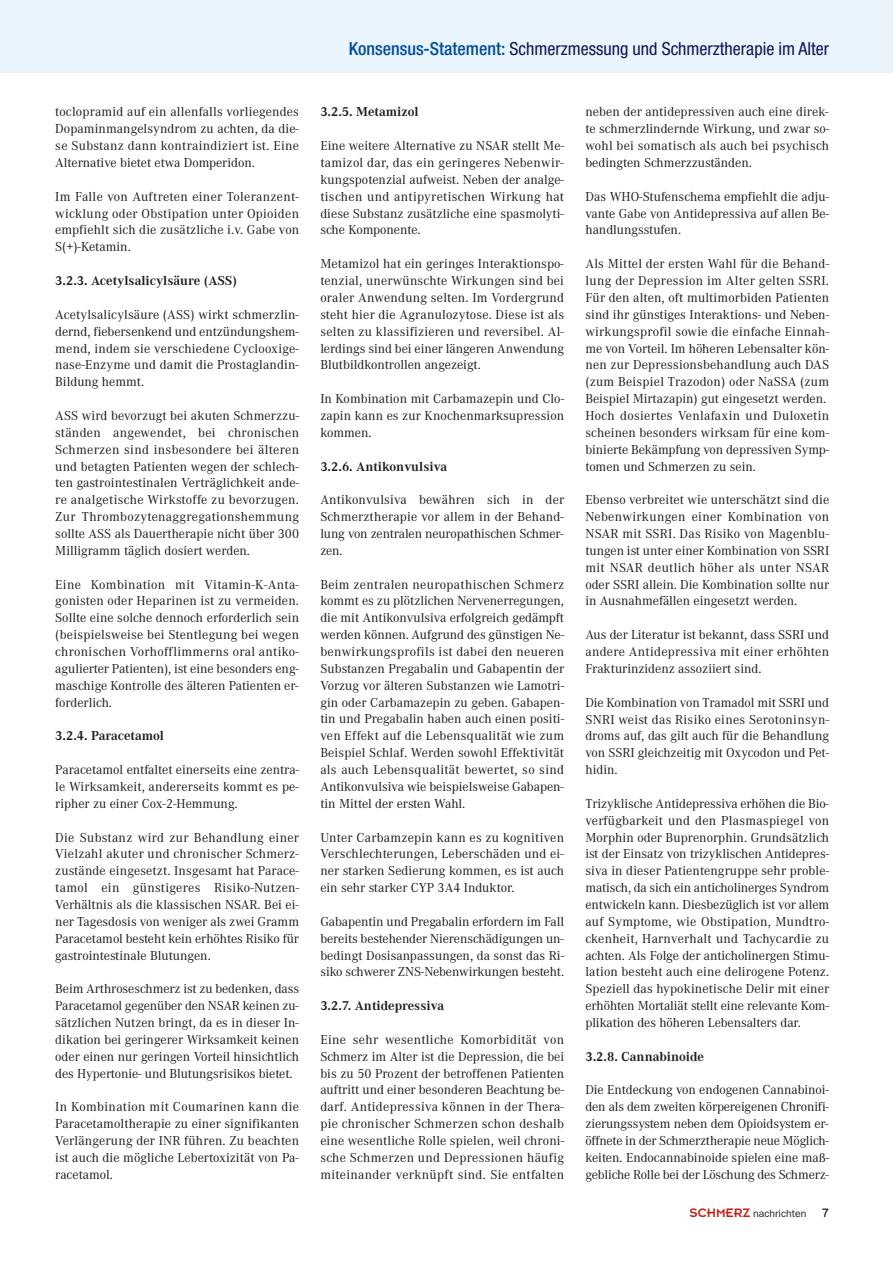
<style>
.page{position:relative;width:893px;height:1263px;background:#fff}
.page>*{position:absolute;margin:0;border:0;box-sizing:border-box;transform-origin:0 0}
.t1{font:condensed 18px "Helvetica Neue";color:#0c1759}
.t2{font:13.5px/16.8px "Corporate A";color:#1b1c20;text-align:justify}
.t3{font:700 13.5px "Corporate A";color:#1b1c20}
.t4{font:12px "Interstate";color:#1b1c20}
.t5{font:10.5px "Franklin Gothic";color:#1b1c20}
.s1{font-weight:500;color:#004d9f}
.s2{font-family:"Insignia";font-size:13.5px;color:#c22013}
</style>
<div class="page">
<div style="left:0;top:0;width:893px;height:72px;background:#e9f4fc"></div>
<p class="t2" style="left:55px;top:105px;width:245px">toclopramid auf ein allenfalls vorliegendes Dopaminmangelsyndrom zu achten, da die&shy;se Substanz dann kontraindiziert ist. Eine Alternative bietet etwa Domperidon.</p>
<p class="t2" style="left:55px;top:189px;width:245px">Im Falle von Auftreten einer Toleranzent&shy;wicklung oder Obstipation unter Opioiden empfiehlt sich die zusätzliche i.v. Gabe von S(+)-Ketamin.</p>
<p class="t3" style="left:55px;top:276px;width:183px">3.2.3. Acetylsalicylsäure (ASS)</p>
<p class="t2" style="left:55px;top:307px;width:245px">Acetylsalicylsäure (ASS) wirkt schmerzlin&shy;dernd, fiebersenkend und entzündungshem&shy;mend, indem sie verschiedene Cyclooxige&shy;nase-Enzyme und damit die Prostaglandin-Bildung hemmt.</p>
<p class="t2" style="left:55px;top:408px;width:245px">ASS wird bevorzugt bei akuten Schmerzzu&shy;ständen angewendet, bei chronischen Schmerzen sind insbesondere bei älteren und betagten Patienten wegen der schlech&shy;ten gastrointestinalen Verträglichkeit ande&shy;re analgetische Wirkstoffe zu bevorzugen.<br>Zur Thrombozytenaggregationshemmung sollte ASS als Dauertherapie nicht über 300<br>Milligramm täglich dosiert werden.</p>
<p class="t2" style="left:55px;top:577px;width:245px">Eine Kombination mit Vitamin-K-Anta - gonisten oder Heparinen ist zu vermeiden.<br>Sollte eine solche dennoch erforderlich sein (beispielsweise bei Stentlegung bei wegen chronischen Vorhofflimmerns oral antiko&shy;agulierter Patienten), ist eine besonders eng&shy;maschige Kontrolle des älteren Patienten er&shy;forderlich.</p>
<p class="t3" style="left:55px;top:731px;width:110px">3.2.4. Paracetamol</p>
<p class="t2" style="left:55px;top:762px;width:245px">Paracetamol entfaltet einerseits eine zentra&shy;le Wirksamkeit, andererseits kommt es pe&shy;ripher zu einer Cox-2-Hemmung.</p>
<p class="t2" style="left:55px;top:830px;width:246px">Die Substanz wird zur Behandlung einer Vielzahl akuter und chronischer Schmerz&shy;zustände eingesetzt. Insgesamt hat Parace&shy;tamol ein günstigeres Risiko-Nutzen-Verhältnis als die klassischen NSAR. Bei ei&shy;ner Tagesdosis von weniger als zwei Gramm Paracetamol besteht kein erhöhtes Risiko für gastrointestinale Blutungen.</p>
<p class="t2" style="left:55px;top:982px;width:245px">Beim Arthroseschmerz ist zu bedenken, dass Paracetamol gegenüber den NSAR keinen zu&shy;sätzlichen Nutzen bringt, da es in dieser In&shy;dikation bei geringerer Wirksamkeit keinen oder einen nur geringen Vorteil hinsichtlich des Hypertonie- und Blutungsrisikos bietet.</p>
<p class="t2" style="left:55px;top:1100px;width:245px">In Kombination mit Coumarinen kann die Paracetamoltherapie zu einer signifikanten Verlängerung der INR führen. Zu beachten ist auch die mögliche Lebertoxizität von Pa&shy;racetamol.</p>
<h1 class="t1" style="left:349px;top:43px;width:482px"><span class="s1">Konsensus-Statement:</span> Schmerzmessung und Schmerztherapie im Alter</h1>
<p class="t3" style="left:320px;top:107px;width:100px">3.2.5. Metamizol</p>
<p class="t2" style="left:320px;top:139px;width:245px">Eine weitere Alternative zu NSAR stellt Me&shy;tamizol dar, das ein geringeres Nebenwir&shy;kungspotenzial aufweist. Neben der analge&shy;tischen und antipyretischen Wirkung hat diese Substanz zusätzliche eine spasmolyti&shy;sche Komponente.</p>
<p class="t2" style="left:320px;top:257px;width:245px">Metamizol hat ein geringes Interaktionspo&shy;tenzial, unerwünschte Wirkungen sind bei oraler Anwendung selten. Im Vordergrund steht hier die Agranulozytose. Diese ist als selten zu klassifizieren und reversibel. Al&shy;lerdings sind bei einer längeren Anwendung Blutbildkontrollen angezeigt.</p>
<p class="t2" style="left:320px;top:391px;width:245px">In Kombination mit Carbamazepin und Clo&shy;zapin kann es zur Knochenmarksupression kommen.</p>
<p class="t3" style="left:320px;top:461px;width:128px">3.2.6. Antikonvulsiva</p>
<p class="t2" style="left:320px;top:493px;width:245px">Antikonvulsiva bewähren sich in der Schmerztherapie vor allem in der Behand&shy;lung von zentralen neuropathischen Schmer&shy;zen.</p>
<p class="t2" style="left:320px;top:577px;width:245px">Beim zentralen neuropathischen Schmerz kommt es zu plötzlichen Nervenerregungen, die mit Antikonvulsiva erfolgreich gedämpft werden können. Aufgrund des günstigen Ne&shy;benwirkungsprofils ist dabei den neueren Substanzen Pregabalin und Gabapentin der Vorzug vor älteren Substanzen wie Lamotri&shy;gin oder Carbamazepin zu geben. Gabapen&shy;tin und Pregabalin haben auch einen positi&shy;ven Effekt auf die Lebensqualität wie zum Beispiel Schlaf. Werden sowohl Effektivität als auch Lebensqualität bewertet, so sind Antikonvulsiva wie beispielsweise Gabapen&shy;tin Mittel der ersten Wahl.</p>
<p class="t2" style="left:320px;top:830px;width:245px">Unter Carbamzepin kann es zu kognitiven Verschlechterungen, Leberschäden und ei&shy;ner starken Sedierung kommen, es ist auch ein sehr starker CYP 3A4 Induktor.</p>
<p class="t2" style="left:320px;top:914px;width:245px">Gabapentin und Pregabalin erfordern im Fall bereits bestehender Nierenschädigungen un&shy;bedingt Dosisanpassungen, da sonst das Ri&shy;siko schwerer ZNS-Nebenwirkungen besteht.</p>
<p class="t3" style="left:320px;top:1001px;width:125px">3.2.7. Antidepressiva</p>
<p class="t2" style="left:320px;top:1032px;width:245px">Eine sehr wesentliche Komorbidität von Schmerz im Alter ist die Depression, die bei bis zu 50 Prozent der betroffenen Patienten auftritt und einer besonderen Beachtung be&shy;darf. Antidepressiva können in der Thera&shy;pie chronischer Schmerzen schon deshalb eine wesentliche Rolle spielen, weil chroni&shy;sche Schmerzen und Depressionen häufig miteinander verknüpft sind. Sie entfalten</p>
<p class="t2" style="left:585px;top:105px;width:245px">neben der antidepressiven auch eine direk&shy;te schmerzlindernde Wirkung, und zwar so&shy;wohl bei somatisch als auch bei psychisch bedingten Schmerzzuständen.</p>
<p class="t2" style="left:585px;top:189px;width:245px">Das WHO-Stufenschema empfiehlt die adju&shy;vante Gabe von Antidepressiva auf allen Be&shy;handlungsstufen.</p>
<p class="t2" style="left:585px;top:257px;width:245px;text-align:left">Als Mittel der ersten Wahl für die Behand&shy;lung der Depression im Alter gelten SSRI.<br>Für den alten, oft multimorbiden Patienten sind ihr günstiges Interaktions- und Neben&shy;wirkungsprofil sowie die einfache Einnah&shy;me von Vorteil. Im höheren Lebensalter kön&shy;nen zur Depressionsbehandlung auch DAS (zum Beispiel Trazodon) oder NaSSA (zum Beispiel Mirtazapin) gut eingesetzt werden.<br>Hoch dosiertes Venlafaxin und Duloxetin scheinen besonders wirksam für eine kom&shy;binierte Bekämpfung von depressiven Symp&shy;tomen und Schmerzen zu sein.</p>
<p class="t2" style="left:585px;top:493px;width:245px">Ebenso verbreitet wie unterschätzt sind die Nebenwirkungen einer Kombination von NSAR mit SSRI. Das Risiko von Magenblu&shy;tungen ist unter einer Kombination von SSRI mit NSAR deutlich höher als unter NSAR oder SSRI allein. Die Kombination sollte nur in Ausnahmefällen eingesetzt werden.</p>
<p class="t2" style="left:585px;top:627px;width:245px">Aus der Literatur ist bekannt, dass SSRI und andere Antidepressiva mit einer erhöhten Frakturinzidenz assoziiert sind.</p>
<p class="t2" style="left:585px;top:695px;width:245px">Die Kombination von Tramadol mit SSRI und SNRI weist das Risiko eines Serotoninsyn&shy;droms auf, das gilt auch für die Behandlung von SSRI gleichzeitig mit Oxycodon und Pet&shy;hidin.</p>
<p class="t2" style="left:585px;top:796px;width:245px">Trizyklische Antidepressiva erhöhen die Bio&shy;verfügbarkeit und den Plasmaspiegel von Morphin oder Buprenorphin. Grundsätzlich ist der Einsatz von trizyklischen Antidepres&shy;siva in dieser Patientengruppe sehr proble&shy;matisch, da sich ein anticholinerges Syndrom entwickeln kann. Diesbezüglich ist vor allem auf Symptome, wie Obstipation, Mundtro&shy;ckenheit, Harnverhalt und Tachycardie zu achten. Als Folge der anticholinergen Stimu&shy;lation besteht auch eine delirogene Potenz.<br>Speziell das hypokinetische Delir mit einer erhöhten Mortaliät stellt eine relevante Kom&shy;plikation des höheren Lebensalters dar.</p>
<p class="t3" style="left:585px;top:1051px;width:120px">3.2.8. Cannabinoide</p>
<p class="t2" style="left:585px;top:1083px;width:245px">Die Entdeckung von endogenen Cannabinoi&shy;den als dem zweiten körpereigenen Chronifi&shy;zierungssystem neben dem Opioidsystem er&shy;öffnete in der Schmerztherapie neue Möglich&shy;keiten. Endocannabinoide spielen eine maß&shy;gebliche Rolle bei der Löschung des Schmerz-</p>
<p class="t5" style="left:690px;top:1210px;width:118px"><span class="s2">SCHMERZ</span> nachrichten</p>
<p class="t4" style="left:822px;top:1208px;width:9px">7</p>
</div>
